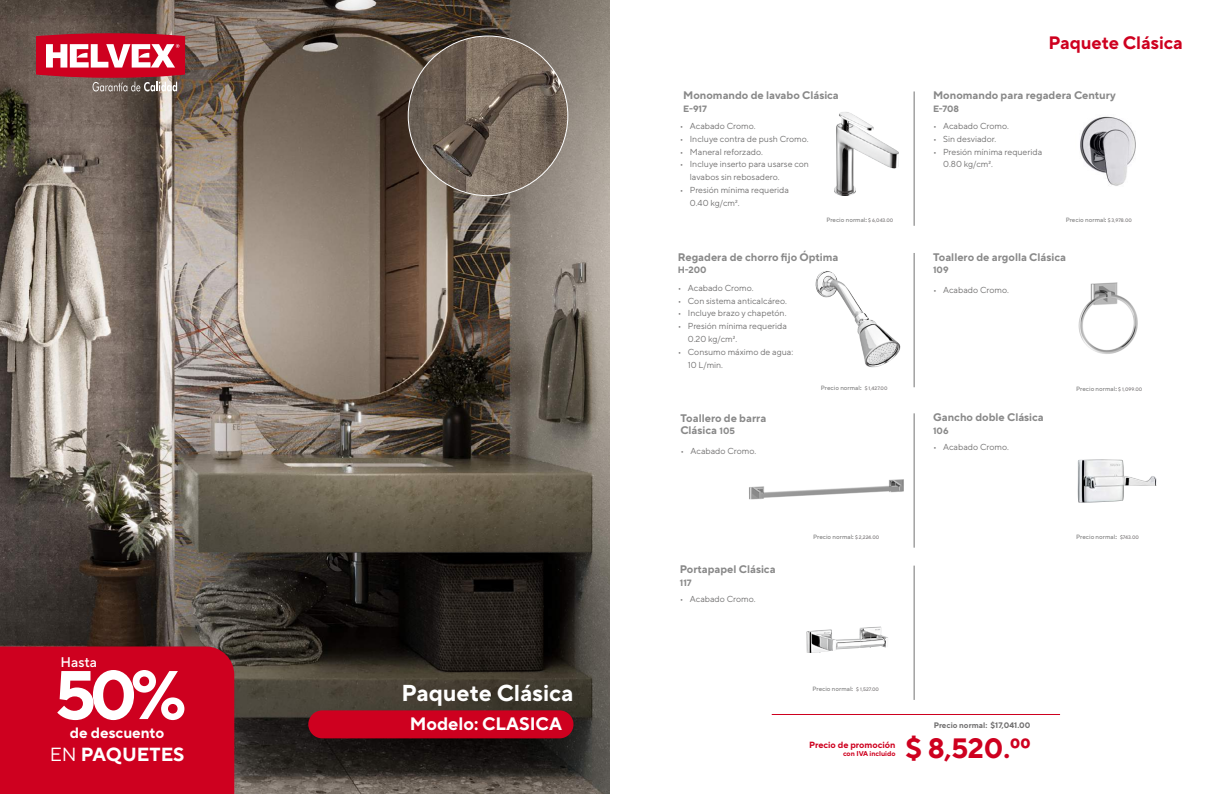
<style>
.page{position:relative;width:1219px;height:794px;background:#fff}
.page>*{position:absolute;margin:0;border:0;box-sizing:border-box;transform-origin:0 0}
.t1{font:700 68.6px "TT Norms Pro";color:#fff}
.t2{font:700 28px "TT Norms Pro";color:#ce001f}
.t3{font:700 23px "TT Norms Pro";color:#fff}
.t4{font:700 19px "TT Norms Pro";color:#fff}
.t5{font:700 18px "TT Norms Pro";color:#ce001f}
.t6{font:700 18px "TT Norms Pro";color:#fff}
.t7{font:700 15px "TT Norms Pro";color:#fff}
.t8{font:500 14px "TT Norms Pro";color:#fff}
.t9{font:700 11px/12.8px "TT Norms Pro";color:#898989}
.t10{font:700 9.2px "TT Norms Pro";color:#898989}
.t11{font:700 9px "TT Norms Pro";color:#ce001f}
.t12{font:8.7px/12.8px "TT Norms Pro";color:#727171}
.t13{font:700 8px "TT Norms Pro";color:#727171}
.t14{font:700 7px "TT Norms Pro";color:#ce001f}
.t15{font:500 6.2px "TT Norms Pro";color:#898989}
.s1{font-weight:400}
.s2{font-weight:700;color:#727171}
.s3{font-size:5px;color:#807d7e}
.s4{font-size:9.2px}
</style>
<div class="page">
<img style="left:0;top:0;width:609px;height:794px">
<svg style="left:36px;top:33px;width:149px;height:58px"></svg>
<div style="left:0;top:646px;width:234px;height:148px;background:#ce001f"></div>
<hr style="left:914px;top:91px;width:1px;height:135px;background:#000">
<hr style="left:914px;top:253px;width:1px;height:134px;background:#000">
<hr style="left:914px;top:413px;width:1px;height:134px;background:#000">
<hr style="left:914px;top:565px;width:1px;height:135px;background:#000">
<img style="left:749px;top:479px;width:155px;height:21px">
<img style="left:1078px;top:459px;width:79px;height:44px">
<img style="left:1078px;top:282px;width:60px;height:72px">
<img style="left:806px;top:626px;width:82px;height:27px">
<img style="left:1080px;top:116px;width:56px;height:70px">
<img style="left:834px;top:112px;width:65px;height:84px">
<img style="left:815px;top:271px;width:85px;height:97px">
<hr style="left:772px;top:714px;width:288px;height:1px;background:#ce001f">
<div style="left:308px;top:710px;width:265px;height:28px;background:#ce001f;border-radius:14px"></div>
<img style="left:408px;top:36px;width:160px;height:160px;border-radius:80px">
<h3 class="t8" style="left:60px;top:653px;width:38px">Hasta</h3>
<h1 class="t1" style="left:55px;top:649px;width:133px">50%</h1>
<h3 class="t7" style="left:70px;top:723px;width:96px">de descuento</h3>
<h3 class="t4" style="left:50px;top:742px;width:136px"><span class="s1">EN</span> PAQUETES</h3>
<h3 class="t3" style="left:401px;top:678px;width:174px">Paquete Clásica</h3>
<h3 class="t6" style="left:410px;top:712px;width:154px">Modelo: CLASICA</h3>
<p class="t9" style="left:683px;top:89px;width:157px">Monomando de lavabo Clásica</p>
<p class="t10" style="left:683px;top:103px;width:25px">E-917</p>
<p class="t12" style="left:680px;top:119px;width:77px">• Acabado Cromo.</p>
<p class="t12" style="left:680px;top:132px;width:130px">• Incluye contra de push Cromo.</p>
<p class="t12" style="left:680px;top:145px;width:85px">• Maneral reforzado.</p>
<p class="t12" style="left:690px;top:158px;width:121px;text-indent:-10px">• Incluye inserto para usarse con lavabos sin rebosadero.</p>
<p class="t12" style="left:690px;top:183px;width:101px;text-indent:-10px">• Presión mínima requerida<br>0.40 kg/cm2.</p>
<h3 class="t5" style="left:1048px;top:30px;width:136px">Paquete Clásica</h3>
<p class="t9" style="left:933px;top:89px;width:184px">Monomando para regadera Century</p>
<p class="t10" style="left:933px;top:103px;width:28px">E-708</p>
<p class="t12" style="left:933px;top:119px;width:77px">• Acabado Cromo.</p>
<p class="t12" style="left:933px;top:132px;width:65px">• Sin desviador.</p>
<p class="t12" style="left:943px;top:145px;width:101px;text-indent:-10px">• Presión mínima requerida<br>0.80 kg/cm2.</p>
<p class="t15" style="left:826px;top:216px;width:68px">Precio normal<span class="s2">:</span> <span class="s3">$ 6,043.00</span></p>
<p class="t15" style="left:1066px;top:216px;width:68px">Precio normal<span class="s2">:</span> <span class="s3">$ 3,978.00</span></p>
<p class="t9" style="left:678px;top:250px;width:162px">Regadera de chorro fijo Óptima</p>
<p class="t10" style="left:678px;top:264px;width:30px">H-200</p>
<p class="t12" style="left:678px;top:281px;width:77px">• Acabado Cromo.</p>
<p class="t12" style="left:678px;top:294px;width:111px">• Con sistema anticalcáreo.</p>
<p class="t12" style="left:678px;top:307px;width:110px">• Incluye brazo y chapetón.</p>
<p class="t12" style="left:688px;top:319px;width:101px;text-indent:-10px">• Presión mínima requerida<br>0.20 kg/cm2.</p>
<p class="t12" style="left:688px;top:345px;width:107px;text-indent:-10px">• Consumo máximo de agua:<br>10 L/min.</p>
<p class="t15" style="left:821px;top:384px;width:68px">Precio normal<span class="s2">:</span> <span class="s3">$ 1,427.00</span></p>
<p class="t9" style="left:933px;top:250px;width:134px">Toallero de argolla Clásica</p>
<p class="t10" style="left:933px;top:264px;width:17px">109</p>
<p class="t12" style="left:933px;top:283px;width:77px">• Acabado Cromo.</p>
<p class="t9" style="left:680px;top:411px;width:87px">Toallero de barra<br>Clásica <span class="s4">105</span></p>
<p class="t9" style="left:933px;top:410px;width:112px">Gancho doble Clásica</p>
<p class="t10" style="left:933px;top:424px;width:17px">106</p>
<p class="t12" style="left:680px;top:444px;width:77px">• Acabado Cromo.</p>
<p class="t12" style="left:933px;top:440px;width:77px">• Acabado Cromo.</p>
<p class="t15" style="left:1076px;top:385px;width:68px">Precio normal<span class="s2">:</span> <span class="s3">$ 1,099.00</span></p>
<p class="t9" style="left:680px;top:562px;width:97px">Portapapel Clásica</p>
<p class="t10" style="left:680px;top:577px;width:13px">117</p>
<p class="t12" style="left:680px;top:592px;width:77px">• Acabado Cromo.</p>
<p class="t15" style="left:813px;top:532px;width:68px">Precio normal<span class="s2">:</span> <span class="s3">$ 2,224.00</span></p>
<p class="t15" style="left:1076px;top:533px;width:64px">Precio normal<span class="s2">:</span> <span class="s3">$743.00</span></p>
<p class="t15" style="left:812px;top:685px;width:68px">Precio normal<span class="s2">:</span> <span class="s3">$ 1,527.00</span></p>
<p class="t11" style="left:809px;top:738px;width:88px">Precio de promoción</p>
<p class="t14" style="left:843px;top:749px;width:54px">con IVA incluido</p>
<p class="t13" style="left:934px;top:720px;width:98px">Precio normal: $17,041.00</p>
<h2 class="t2" style="left:905px;top:729px;width:127px">$ 8,520.00</h2>
</div>
